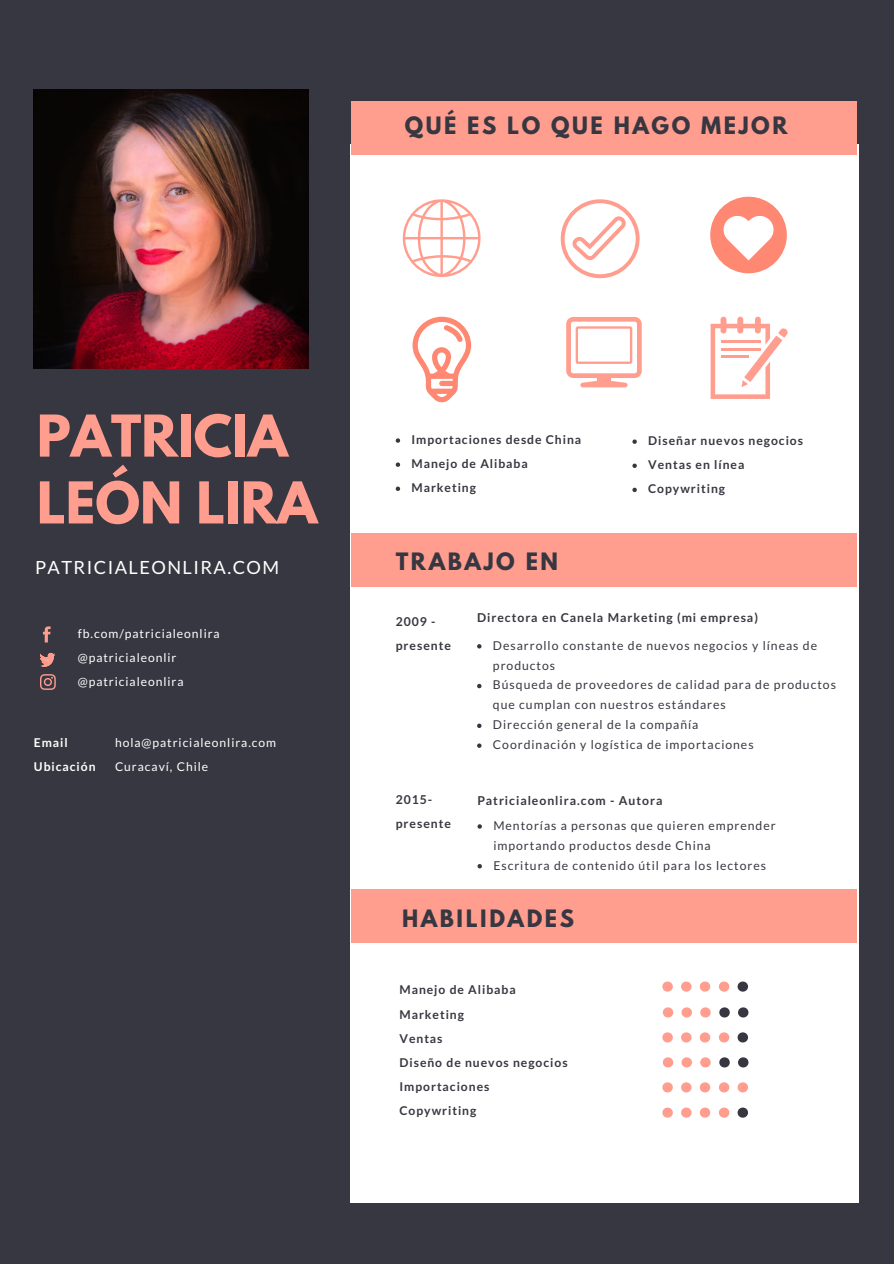
<style>
.page{position:relative;width:894px;height:1264px;background:#fff}
.page>*{position:absolute;margin:0;border:0;box-sizing:border-box;transform-origin:0 0}
.t1{font:700 51px/66.8px "League Spartan";color:#ff9d8e}
.t2{font:700 21.15px "League Spartan";letter-spacing:.12em;color:#373741}
.t3{font:18.15px "Lato";letter-spacing:.08em;color:#fff}
.t4{font:12.15px/19.8px "Lato";letter-spacing:.08em;color:#373741}
.t5{font:700 12.15px/24.2px "Lato";letter-spacing:.08em;color:#373741}
.t6{font:12.15px/24.2px "Lato";letter-spacing:.08em;color:#fff}
.t7{font:700 12.15px/24.2px "Lato";letter-spacing:.08em;color:#fff}
</style>
<div class="page">
<div style="left:0;top:0;width:893px;height:1263px;background:#373741"></div>
<div style="left:351px;top:144px;width:506px;height:1059px;background:#fff"></div>
<div style="left:351px;top:533px;width:506px;height:53px;background:#ff9d8e"></div>
<img style="left:40px;top:652px;width:15px;height:15px">
<svg style="left:43px;top:626px;width:8px;height:16px"></svg>
<svg style="left:40px;top:674px;width:16px;height:16px"></svg>
<div style="left:351px;top:101px;width:506px;height:53px;background:#ff9d8e"></div>
<div style="left:351px;top:889px;width:505px;height:53px;background:#ff9d8e"></div>
<svg style="left:662px;top:981px;width:10px;height:10px"></svg>
<svg style="left:681px;top:981px;width:10px;height:10px"></svg>
<svg style="left:699px;top:981px;width:11px;height:10px"></svg>
<svg style="left:718px;top:981px;width:11px;height:10px"></svg>
<svg style="left:737px;top:981px;width:10px;height:10px"></svg>
<svg style="left:662px;top:1007px;width:11px;height:10px"></svg>
<svg style="left:681px;top:1007px;width:10px;height:10px"></svg>
<svg style="left:700px;top:1007px;width:10px;height:10px"></svg>
<svg style="left:719px;top:1007px;width:10px;height:10px"></svg>
<svg style="left:738px;top:1007px;width:10px;height:10px"></svg>
<svg style="left:662px;top:1032px;width:10px;height:10px"></svg>
<svg style="left:681px;top:1032px;width:10px;height:10px"></svg>
<svg style="left:699px;top:1032px;width:11px;height:10px"></svg>
<svg style="left:718px;top:1032px;width:11px;height:10px"></svg>
<svg style="left:737px;top:1032px;width:10px;height:10px"></svg>
<svg style="left:662px;top:1057px;width:11px;height:10px"></svg>
<svg style="left:681px;top:1057px;width:10px;height:10px"></svg>
<svg style="left:700px;top:1057px;width:10px;height:10px"></svg>
<svg style="left:719px;top:1057px;width:10px;height:10px"></svg>
<svg style="left:738px;top:1057px;width:10px;height:10px"></svg>
<svg style="left:662px;top:1082px;width:10px;height:10px"></svg>
<svg style="left:681px;top:1082px;width:10px;height:10px"></svg>
<svg style="left:699px;top:1082px;width:11px;height:10px"></svg>
<svg style="left:718px;top:1082px;width:11px;height:10px"></svg>
<svg style="left:737px;top:1082px;width:10px;height:10px"></svg>
<svg style="left:566px;top:317px;width:75px;height:70px"></svg>
<svg style="left:662px;top:1107px;width:10px;height:10px"></svg>
<svg style="left:681px;top:1107px;width:10px;height:10px"></svg>
<svg style="left:699px;top:1107px;width:11px;height:10px"></svg>
<svg style="left:718px;top:1107px;width:11px;height:10px"></svg>
<svg style="left:737px;top:1107px;width:10px;height:10px"></svg>
<img style="left:34px;top:89px;width:275px;height:280px">
<svg style="left:412px;top:317px;width:59px;height:85px"></svg>
<svg style="left:710px;top:317px;width:77px;height:82px"></svg>
<svg style="left:402px;top:199px;width:78px;height:78px"></svg>
<svg style="left:560px;top:199px;width:79px;height:79px"></svg>
<svg style="left:710px;top:197px;width:76px;height:76px"></svg>
<svg style="left:477px;top:644px;width:4px;height:4px"></svg>
<svg style="left:477px;top:684px;width:4px;height:4px"></svg>
<svg style="left:477px;top:723px;width:4px;height:5px"></svg>
<svg style="left:477px;top:743px;width:4px;height:5px"></svg>
<svg style="left:477px;top:824px;width:5px;height:4px"></svg>
<svg style="left:477px;top:864px;width:5px;height:4px"></svg>
<svg style="left:395px;top:438px;width:5px;height:5px"></svg>
<svg style="left:395px;top:462px;width:5px;height:5px"></svg>
<svg style="left:395px;top:486px;width:5px;height:5px"></svg>
<svg style="left:632px;top:439px;width:4px;height:5px"></svg>
<svg style="left:632px;top:463px;width:4px;height:5px"></svg>
<svg style="left:632px;top:487px;width:4px;height:5px"></svg>
<h2 class="t2" style="left:404px;top:115px;width:384px">QUÉ ES LO QUE HAGO MEJOR</h2>
<h1 class="t1" style="left:37px;top:409px;width:282px">PATRICIA<br>LEÓN LIRA</h1>
<h3 class="t3" style="left:35px;top:555px;width:246px">PATRICIALEONLIRA.COM</h3>
<p class="t6" style="left:78px;top:621px;width:143px">fb.com/patricialeonlira @patricialeonlir @patricialeonlira</p>
<p class="t7" style="left:34px;top:730px;width:63px">Email<br>Ubicación</p>
<p class="t6" style="left:115px;top:730px;width:163px">hola@patricialeonlira.com<br>Curacaví, Chile</p>
<p class="t5" style="left:411px;top:427px;width:171px">Importaciones desde China<br>Manejo de Alibaba<br>Marketing</p>
<p class="t5" style="left:648px;top:428px;width:156px">Diseñar nuevos negocios<br>Ventas en línea<br>Copywriting</p>
<h2 class="t2" style="left:395px;top:550px;width:164px">TRABAJO EN</h2>
<p class="t5" style="left:395px;top:608px;width:57px">2009 - presente</p>
<p class="t5" style="left:477px;top:605px;width:282px">Directora en Canela Marketing (mi empresa)</p>
<p class="t4" style="left:493px;top:635px;width:344px">Desarrollo constante de nuevos negocios y líneas de productos<br>Búsqueda de proveedores de calidad para de productos que cumplan con nuestros estándares<br>Dirección general de la compañía<br>Coordinación y logística de importaciones</p>
<p class="t5" style="left:395px;top:786px;width:57px">2015- presente</p>
<p class="t5" style="left:477px;top:788px;width:186px">Patricialeonlira.com - Autora</p>
<p class="t4" style="left:493px;top:815px;width:284px">Mentorías a personas que quieren emprender importando productos desde China<br>Escritura de contenido útil para los lectores</p>
<h2 class="t2" style="left:402px;top:908px;width:173px">HABILIDADES</h2>
<p class="t5" style="left:399px;top:977px;width:170px">Manejo de Alibaba<br>Marketing<br>Ventas<br>Diseño de nuevos negocios<br>Importaciones<br>Copywriting</p>
</div>
